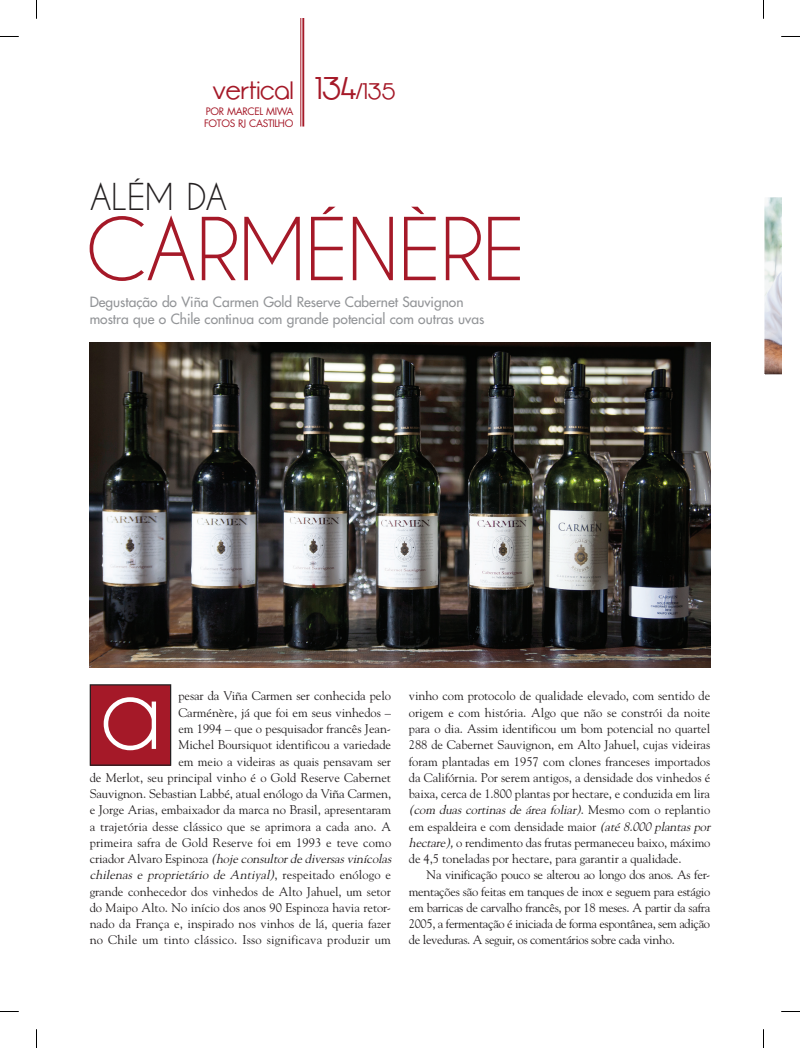
<style>
.page{position:relative;width:800px;height:1048px;background:#fff}
.page>*{position:absolute;margin:0;border:0;box-sizing:border-box;transform-origin:0 0}
.t1{font:98.75px "Caviar Dreams";color:#fff}
.t2{font:81.12px "Caviar Dreams";letter-spacing:-.01em;color:#a51928}
.t3{font:34.75px "Caviar Dreams";color:#231f20}
.t4{font:25px "Opificio";color:#a51928}
.t5{font:13.75px/16.5px "Futura";color:#939598}
.t6{font:12.5px/16.2px "Goudy";letter-spacing:-.005em;color:#231f20;text-align:right}
.t7{font:10px/12px "Futura";letter-spacing:-.03em;color:#a51928}
.s1{font-size:31.25px}
.s2{font-size:22.5px}
.s3{font-style:italic}
</style>
<div class="page">
<img style="left:90px;top:343px;width:620px;height:325px">
<hr style="left:302px;top:19px;width:2px;height:107px;background:#a51928">
<hr style="left:300px;top:19px;width:1px;height:107px;background:#a51928">
<div style="left:90px;top:684px;width:80px;height:81px;background:#a51928"></div>
<div style="left:90px;top:684px;width:81px;height:81px;border:1px solid #231f20"></div>
<svg style="left:764px;top:197px;width:17px;height:178px;background:#cccbc7"></svg>
<svg style="left:0;top:36px;width:19px;height:1px"></svg>
<svg style="left:781px;top:36px;width:18px;height:1px"></svg>
<svg style="left:0;top:1011px;width:19px;height:1px"></svg>
<svg style="left:781px;top:1011px;width:18px;height:1px"></svg>
<svg style="left:36px;top:0;width:1px;height:19px"></svg>
<svg style="left:36px;top:1029px;width:1px;height:18px"></svg>
<svg style="left:763px;top:0;width:1px;height:19px"></svg>
<svg style="left:763px;top:1029px;width:1px;height:18px"></svg>
<h3 class="t4" style="left:212px;top:80px;width:184px">vertical <span class="s1">134</span><span class="s2">/135</span></h3>
<p class="t7" style="left:204px;top:105px;width:91px">POR MARCEL MIWA<br>FOTOS RJ CASTILHO</p>
<h3 class="t3" style="left:90px;top:178px;width:139px">ALÉM DA</h3>
<h2 class="t2" style="left:85px;top:205px;width:441px">CARMÉNÈRE</h2>
<p class="t5" style="left:90px;top:294px;width:396px">Degustação do Viña Carmen Gold Reserve Cabernet Sauvignon mostra que o Chile continua com grande potencial com outras uvas</p>
<p class="t6" style="left:90px;top:687px;width:306px">pesar da Viña Carmen ser conhecida pelo<br>Carménère, já que foi em seus vinhedos –<br>em 1994 – que o pesquisador francês Jean-<br>Michel Boursiquot identificou a variedade<br>em meio a videiras as quais pensavam ser<br>de Merlot, seu principal vinho é o Gold Reserve Cabernet Sauvignon. Sebastian Labbé, atual enólogo da Viña Carmen, e Jorge Arias, embaixador da marca no Brasil, apresentaram a trajetória desse clássico que se aprimora a cada ano. A primeira safra de Gold Reserve foi em 1993 e teve como c r i a d o r A l v a r o E s p i n o z a <span class="s3">(hojeconsultordediversasvinícolas chilenas e proprietário de Antiyal)</span>, r e s p e i t a d o e n ó l o g o e grande conhecedor dos vinhedos de Alto Jahuel, um setor do Maipo Alto. No início dos anos 90 Espinoza havia retor&shy;nado da França e, inspirado nos vinhos de lá, queria fazer no Chile um tinto clássico. Isso significava produzir um</p>
<h1 class="t1" style="left:98px;top:657px;width:67px">A</h1>
<p class="t6" style="left:409px;top:687px;width:306px;text-align:left">vinho com protocolo de qualidade elevado, com sentido de origem e com história. Algo que não se constrói da noite para o dia. Assim identificou um bom potencial no quartel 288 de Cabernet Sauvignon, em Alto Jahuel, cujas videiras foram plantadas em 1957 com clones franceses importados da Califórnia. Por serem antigos, a densidade dos vinhedos é baixa, cerca de 1.800 plantas por hectare, e conduzida em lira <span class="s3">(com duas cortinas de área foliar)</span>. M e s m o c o m o r e p l a n t i o em espaldeira e com densidade maior <span class="s3">(até8.000 plantaspor hectare),</span>o rendimento das frutas permaneceu baixo, máximo de 4,5 toneladas por hectare, para garantir a qualidade.</p>
<p class="t6" style="left:409px;top:866px;width:303px;text-align:justify;text-indent:18px">Na vinificação pouco se alterou ao longo dos anos. As fer&shy;mentações são feitas em tanques de inox e seguem para estágio em barricas de carvalho francês, por 18 meses. A partir da safra 2005, a fermentação é iniciada de forma espontânea, sem adição de leveduras. A seguir, os comentários sobre cada vinho.</p>
</div>
